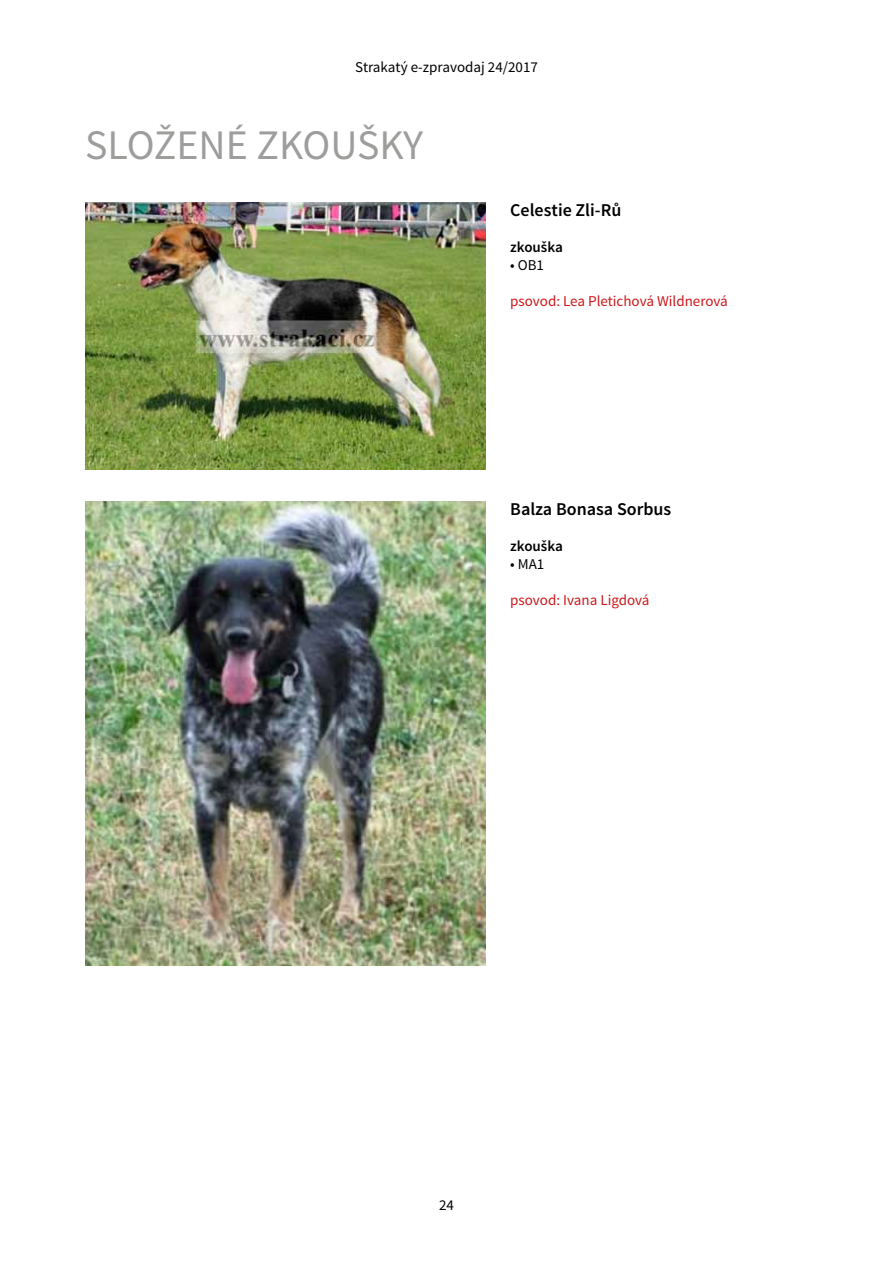
<style>
.page{position:relative;width:893px;height:1263px;background:#fff}
.page>*{position:absolute;margin:0;border:0;box-sizing:border-box;transform-origin:0 0}
.t1{font:42px "Source Sans Pro";color:#9d9d9c}
.t2{font:600 18px "Source Sans Pro";color:#000}
.t3{font:15px "Source Sans Pro";color:#cd171a}
.t4{font:15px "Source Sans Pro";color:#000}
.t5{font:600 15px "Source Sans Pro";color:#000}
</style>
<div class="page">
<img style="left:85px;top:202px;width:401px;height:268px">
<img style="left:85px;top:502px;width:401px;height:463px">
<p class="t4" style="left:355px;top:58px;width:184px">Strakatý e-zpravodaj 24/2017</p>
<h1 class="t1" style="left:85px;top:119px;width:340px">Složené zkoušky</h1>
<p class="t2" style="left:510px;top:198px;width:113px">Celestie Zli-Rů</p>
<p class="t5" style="left:510px;top:237px;width:54px">zkouška</p>
<p class="t4" style="left:510px;top:256px;width:35px">• OB1</p>
<p class="t3" style="left:510px;top:292px;width:219px">psovod: Lea Pletichová Wildnerová</p>
<p class="t2" style="left:510px;top:498px;width:163px">Balza Bonasa Sorbus</p>
<p class="t5" style="left:510px;top:537px;width:54px">zkouška</p>
<p class="t4" style="left:510px;top:555px;width:36px">• MA1</p>
<p class="t3" style="left:510px;top:591px;width:141px">psovod: Ivana Ligdová</p>
<p class="t4" style="left:439px;top:1196px;width:16px">24</p>
</div>
